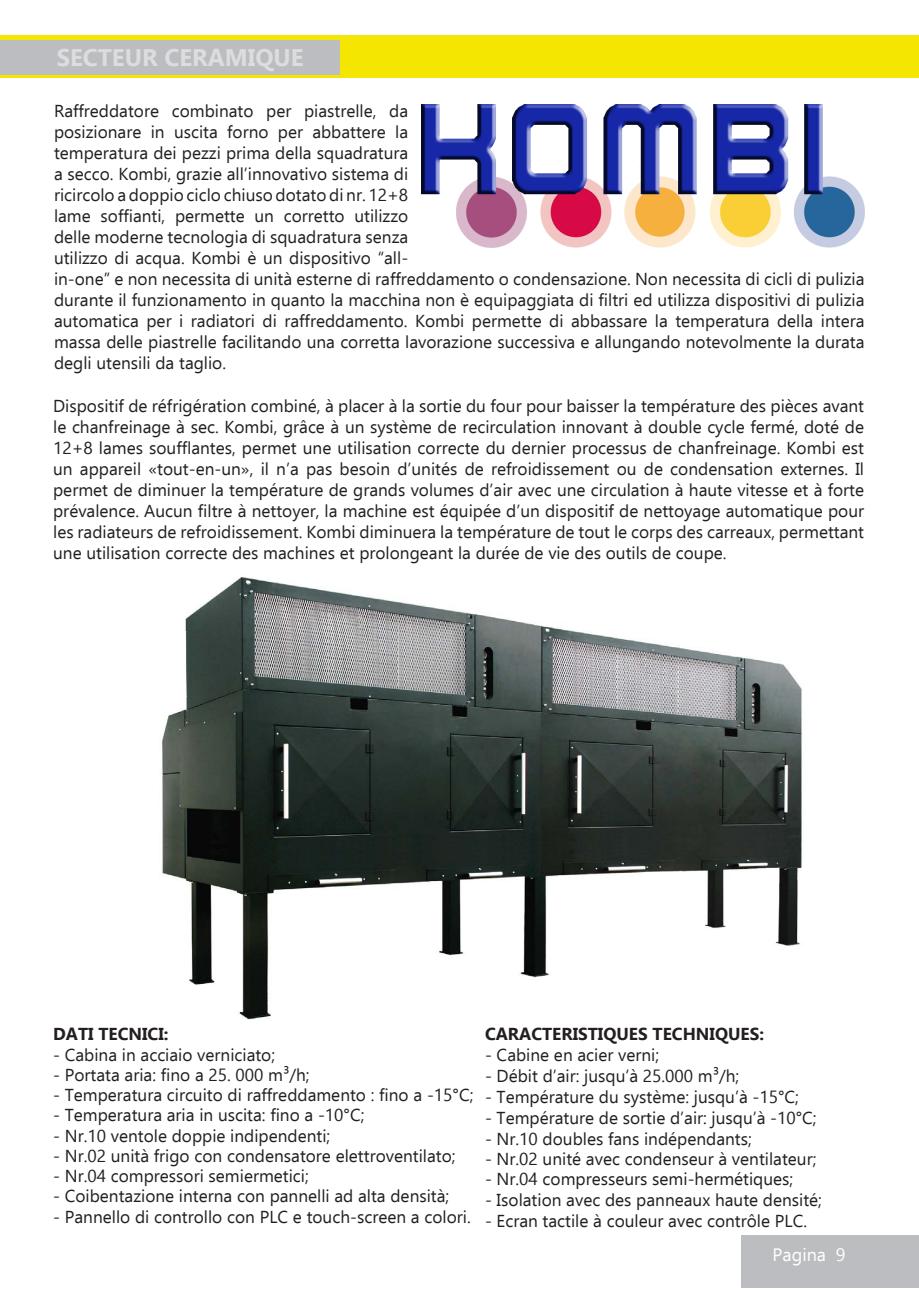
<style>
.page{position:relative;width:919px;height:1289px;background:#fff}
.page>*{position:absolute;margin:0;border:0;box-sizing:border-box;transform-origin:0 0}
.t1{font:700 24px "Ebrima";color:#dcdddf}
.t2{font:18px "Ebrima";color:#fff}
.t3{font:17.25px/21px "Ebrima";color:#231f20}
.t4{font:700 17.25px "Ebrima";color:#231f20}
</style>
<div class="page">
<div style="left:0;top:36px;width:918px;height:42px;background:#f5e601"></div>
<div style="left:0;top:40px;width:340px;height:34px;background:#bcbdc0"></div>
<div style="left:741px;top:1235px;width:177px;height:53px;background:#bcbdc0"></div>
<img style="left:422px;top:104px;width:442px;height:144px">
<img style="left:161px;top:577px;width:641px;height:443px">
<h1 class="t1" style="left:57px;top:39px;width:248px">SECTEUR CERAMIQUE</h1>
<p class="t3" style="left:54px;top:100px;width:812px">Raffreddatore combinato per piastrelle, da<br>posizionare in uscita forno per abbattere la<br>temperatura dei pezzi prima della squadratura<br>a secco. Kombi, grazie all’innovativo sistema di<br>ricircolo a doppio ciclo chiuso dotato di nr. 12+8<br>lame soffianti, permette un corretto utilizzo<br>delle moderne tecnologia di squadratura senza<br>utilizzo di acqua. Kombi è un dispositivo “all-<br>in-one” e non necessita di unità esterne di raffreddamento o condensazione. Non necessita di cicli di pulizia durante il funzionamento in quanto la macchina non è equipaggiata di filtri ed utilizza dispositivi di pulizia automatica per i radiatori di raffreddamento. Kombi permette di abbassare la temperatura della intera massa delle piastrelle facilitando una corretta lavorazione successiva e allungando notevolmente la durata degli utensili da taglio.</p>
<p class="t3" style="left:53px;top:395px;width:812px;text-align:justify">Dispositif de réfrigération combiné, à placer à la sortie du four pour baisser la température des pièces avant le chanfreinage à sec. Kombi, grâce à un système de recirculation innovant à double cycle fermé, doté de 12+8 lames soufflantes, permet une utilisation correcte du dernier processus de chanfreinage. Kombi est un appareil «tout-en-un», il n’a pas besoin d’unités de refroidissement ou de condensation externes. Il permet de diminuer la température de grands volumes d’air avec une circulation à haute vitesse et à forte prévalence. Aucun filtre à nettoyer, la machine est équipée d’un dispositif de nettoyage automatique pour les radiateurs de refroidissement. Kombi diminuera la température de tout le corps des carreaux, permettant une utilisation correcte des machines et prolongeant la durée de vie des outils de coupe.</p>
<p class="t4" style="left:53px;top:1021px;width:117px">DATI TECNICI:</p>
<p class="t3" style="left:53px;top:1043px;width:223px">- Cabina in acciaio verniciato;</p>
<p class="t3" style="left:53px;top:1063px;width:258px">- Portata aria: fino a 25. 000 m³/h;</p>
<p class="t3" style="left:53px;top:1084px;width:422px">- Temperatura circuito di raffreddamento : fino a -15°C;</p>
<p class="t3" style="left:53px;top:1104px;width:313px">- Temperatura aria in uscita: fino a -10°C;</p>
<p class="t3" style="left:53px;top:1124px;width:278px">- Nr.10 ventole doppie indipendenti;</p>
<p class="t3" style="left:53px;top:1144px;width:404px">- Nr.02 unità frigo con condensatore elettroventilato;</p>
<p class="t3" style="left:53px;top:1165px;width:257px">- Nr.04 compressori semiermetici;</p>
<p class="t3" style="left:53px;top:1185px;width:397px">- Coibentazione interna con pannelli ad alta densità;</p>
<p class="t3" style="left:53px;top:1205px;width:419px">- Pannello di controllo con PLC e touch-screen a colori.</p>
<p class="t4" style="left:485px;top:1021px;width:280px">CARACTERISTIQUES TECHNIQUES:</p>
<p class="t3" style="left:485px;top:1044px;width:176px">- Cabine en acier verni;</p>
<p class="t3" style="left:485px;top:1065px;width:256px">- Débit d’air: jusqu’à 25.000 m³/h;</p>
<p class="t3" style="left:485px;top:1086px;width:315px">- Température du système: jusqu’à -15°C;</p>
<p class="t3" style="left:485px;top:1107px;width:333px">- Température de sortie d’air: jusqu’à -10°C;</p>
<p class="t3" style="left:485px;top:1127px;width:268px">- Nr.10 doubles fans indépendants;</p>
<p class="t3" style="left:485px;top:1147px;width:333px">- Nr.02 unité avec condenseur à ventilateur;</p>
<p class="t3" style="left:485px;top:1168px;width:310px">- Nr.04 compresseurs semi-hermétiques;</p>
<p class="t3" style="left:485px;top:1189px;width:338px">- Isolation avec des panneaux haute densité;</p>
<p class="t3" style="left:485px;top:1210px;width:323px">- Ecran tactile à couleur avec contrôle PLC.</p>
<p class="t2" style="left:772px;top:1241px;width:75px">Pagina 9</p>
</div>
